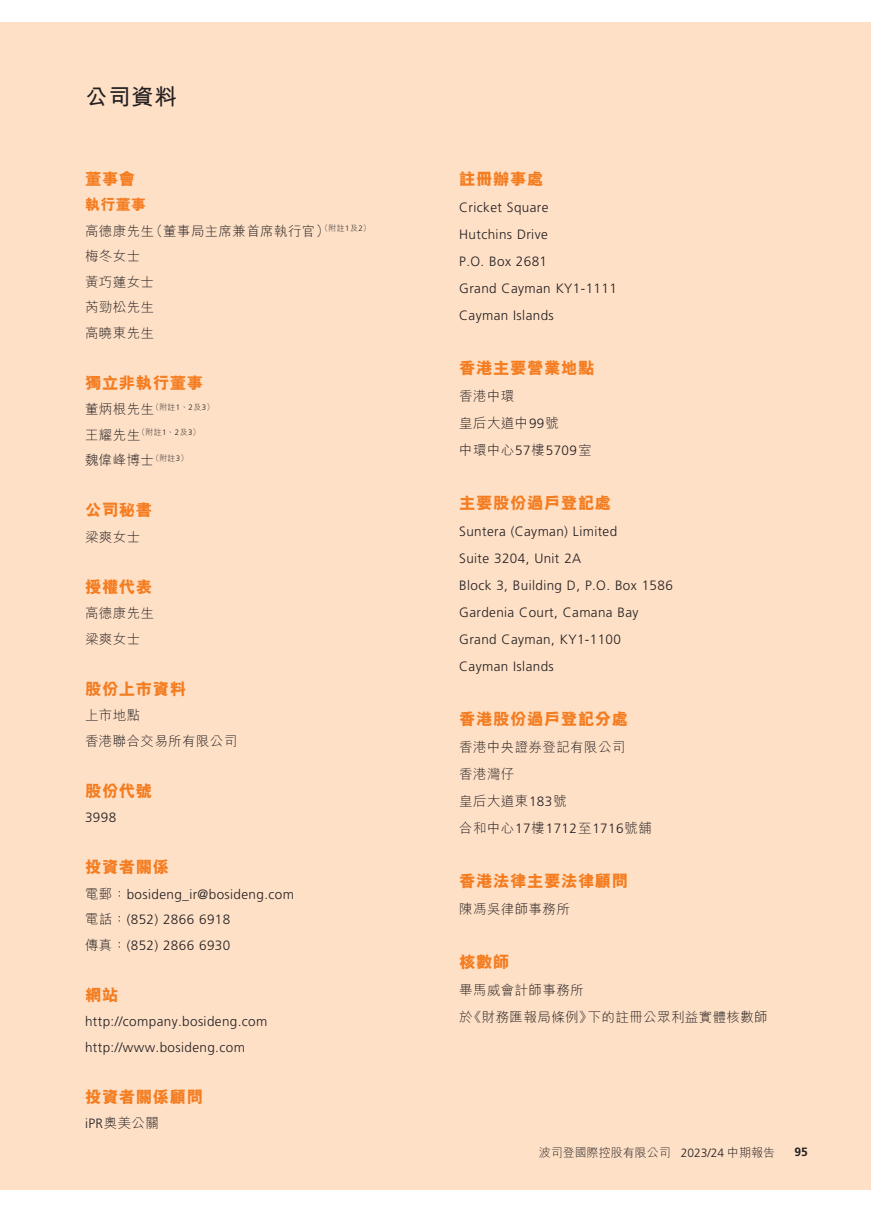
<style>
.page{position:relative;width:893px;height:1212px;background:#fff}
.page>*{position:absolute;margin:0;border:0;box-sizing:border-box;transform-origin:0 0}
.t1{font:700 22.5px "M Hei HK";color:#231f20}
.t2{font:800 16.5px "M Hei HK";letter-spacing:.03em;color:#f47d21}
.t3{font:800 15px "M Hei HK";color:#f47d21}
.t4{font:300 13.5px/27px "Frutiger LT Std";letter-spacing:.03em;color:#231f20}
.t5{font:300 13.5px/25.5px "M Hei HK";letter-spacing:.03em;color:#231f20}
.t6{font:300 12px "M Hei HK";color:#231f20}
.t7{font:700 12px "Frutiger LT Std";color:#231f20}
.t8{font:300 7.8px "M Hei HK";color:#231f20}
.s1{font-size:13.5px}
.s2{font-family:"Frutiger LT Std"}
.s3{font-family:"M Hei HK"}
</style>
<div class="page">
<div style="left:0;top:22px;width:871px;height:1168px;background:#fee0c7"></div>
<h1 class="t1" style="left:85px;top:81px;width:93px">公司資料</h1>
<p class="t2" style="left:85px;top:170px;width:52px">董事會</p>
<p class="t3" style="left:85px;top:197px;width:63px">執行董事</p>
<p class="t5" style="left:85px;top:218px;width:287px">高德康先生（董事局主席兼首席執行官）<sup>（附註</sup><sup>1</sup><sup>及</sup><sup>2</sup><sup>）</sup>梅冬女士<br>黃巧蓮女士<br>芮勁松先生<br>高曉東先生</p>
<p class="t2" style="left:85px;top:374px;width:120px">獨立非執行董事</p>
<p class="t8" style="left:85px;top:403px;width:131px"><span class="s1">董炳根先生</span>（附註<span class="s2">1</span>、<span class="s2">2</span>及<span class="s2">3</span>）</p>
<p class="t8" style="left:85px;top:428px;width:117px"><span class="s1">王耀先生</span>（附註<span class="s2">1</span>、<span class="s2">2</span>及<span class="s2">3</span>）</p>
<p class="t5" style="left:85px;top:447px;width:105px">魏偉峰博士<sup>（附註</sup><sup>3</sup><sup>）</sup></p>
<p class="t2" style="left:85px;top:502px;width:69px">公司秘書</p>
<p class="t5" style="left:85px;top:524px;width:57px">梁爽女士</p>
<p class="t2" style="left:85px;top:578px;width:69px">授權代表</p>
<p class="t5" style="left:85px;top:600px;width:71px">高德康先生梁爽女士</p>
<p class="t2" style="left:85px;top:680px;width:103px">股份上市資料</p>
<p class="t5" style="left:85px;top:702px;width:154px">上市地點<br>香港聯合交易所有限公司</p>
<p class="t2" style="left:85px;top:782px;width:69px">股份代號</p>
<p class="t4" style="left:85px;top:804px;width:33px">3998</p>
<p class="t2" style="left:85px;top:859px;width:86px">投資者關係</p>
<p class="t4" style="left:85px;top:882px;width:210px;line-height:25.5px"><span class="s3">電郵：</span>bosideng_ir@bosideng.com<span class="s3">電話：</span>(852) 2866 6918<br><span class="s3">傳真：</span>(852) 2866 6930</p>
<p class="t2" style="left:85px;top:986px;width:35px">網站</p>
<p class="t4" style="left:85px;top:1009px;width:184px;line-height:25.5px">http://company.bosideng.com http://www.bosideng.com</p>
<p class="t2" style="left:85px;top:1088px;width:120px">投資者關係顧問</p>
<p class="t5" style="left:85px;top:1110px;width:75px"><span class="s2">iPR</span>奧美公關</p>
<p class="t2" style="left:459px;top:170px;width:86px">註冊辦事處</p>
<p class="t4" style="left:459px;top:194px;width:159px">Cricket Square<br>Hutchins Drive<br>P.O. Box 2681<br>Grand Cayman KY1-1111<br>Cayman Islands</p>
<p class="t2" style="left:459px;top:359px;width:137px">香港主要營業地點</p>
<p class="t5" style="left:459px;top:382px;width:134px;line-height:27px">香港中環<br>皇后大道中<span class="s2">99</span>號<br>中環中心<span class="s2">57</span>樓<span class="s2">5709</span>室</p>
<p class="t2" style="left:459px;top:494px;width:154px">主要股份過戶登記處</p>
<p class="t4" style="left:459px;top:518px;width:215px">Suntera (Cayman) Limited<br>Suite 3204, Unit 2A<br>Block 3, Building D, P.O. Box 1586<br>Gardenia Court, Camana Bay<br>Grand Cayman, KY1-1100<br>Cayman Islands</p>
<p class="t2" style="left:459px;top:710px;width:171px">香港股份過戶登記分處</p>
<p class="t5" style="left:459px;top:733px;width:168px;line-height:27px">香港中央證券登記有限公司香港灣仔<br>皇后大道東<span class="s2">183</span>號</p>
<p class="t4" style="left:459px;top:815px;width:194px"><span class="s3">合和中心</span>17<span class="s3">樓</span>1712<span class="s3">至</span>1716<span class="s3">號舖</span></p>
<p class="t2" style="left:459px;top:872px;width:171px">香港法律主要法律顧問</p>
<p class="t5" style="left:459px;top:896px;width:112px">陳馮吳律師事務所</p>
<p class="t2" style="left:459px;top:953px;width:52px">核數師</p>
<p class="t5" style="left:459px;top:976px;width:310px;line-height:27px">畢馬威會計師事務所<br>於《財務匯報局條例》下的註冊公眾利益實體核數師</p>
<p class="t6" style="left:539px;top:1146px;width:238px">波司登國際控股有限公司 <span class="s2">2023/24</span> 中期報告</p>
<p class="t7" style="left:795px;top:1145px;width:15px">95</p>
</div>
